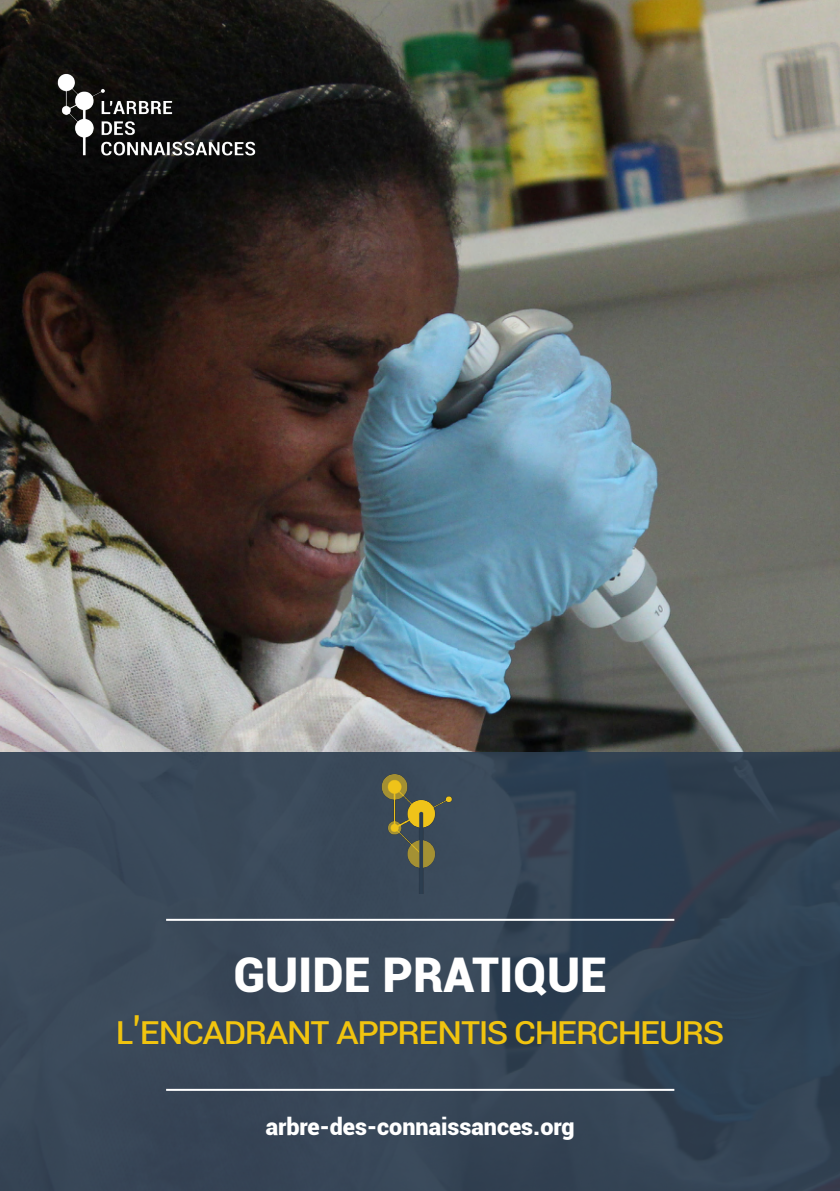
<style>
.page{position:relative;width:840px;height:1191px;background:#fff}
.page>*{position:absolute;margin:0;border:0;box-sizing:border-box;transform-origin:0 0}
.t1{font:900 47.8px "Roboto";color:#fff}
.t2{font:40px "Roboto";letter-spacing:-.06em;color:#f1c40f}
.t3{font:900 23.4px "Roboto";color:#fff}
</style>
<div class="page">
<img style="left:0;top:0;width:839px;height:752px">
<div style="left:0;top:752px;width:839px;height:439px;background:linear-gradient(to right,#3d4b5c,#304153)"></div>
<hr style="left:166px;top:1088px;width:508px;height:2px;background:#fff">
<hr style="left:166px;top:918px;width:508px;height:2px;background:#fff">
<img style="left:354px;top:763px;width:132px;height:130px">
<img style="left:39px;top:56px;width:234px;height:118px">
<p class="t1" style="left:233px;top:941px;width:375px">guide pratique</p>
<p class="t2" style="left:115px;top:1001px;width:610px">l’encadrant apprentis chercheurs</p>
<p class="t3" style="left:265px;top:1109px;width:310px">arbre-des-connaissances.org</p>
</div>
